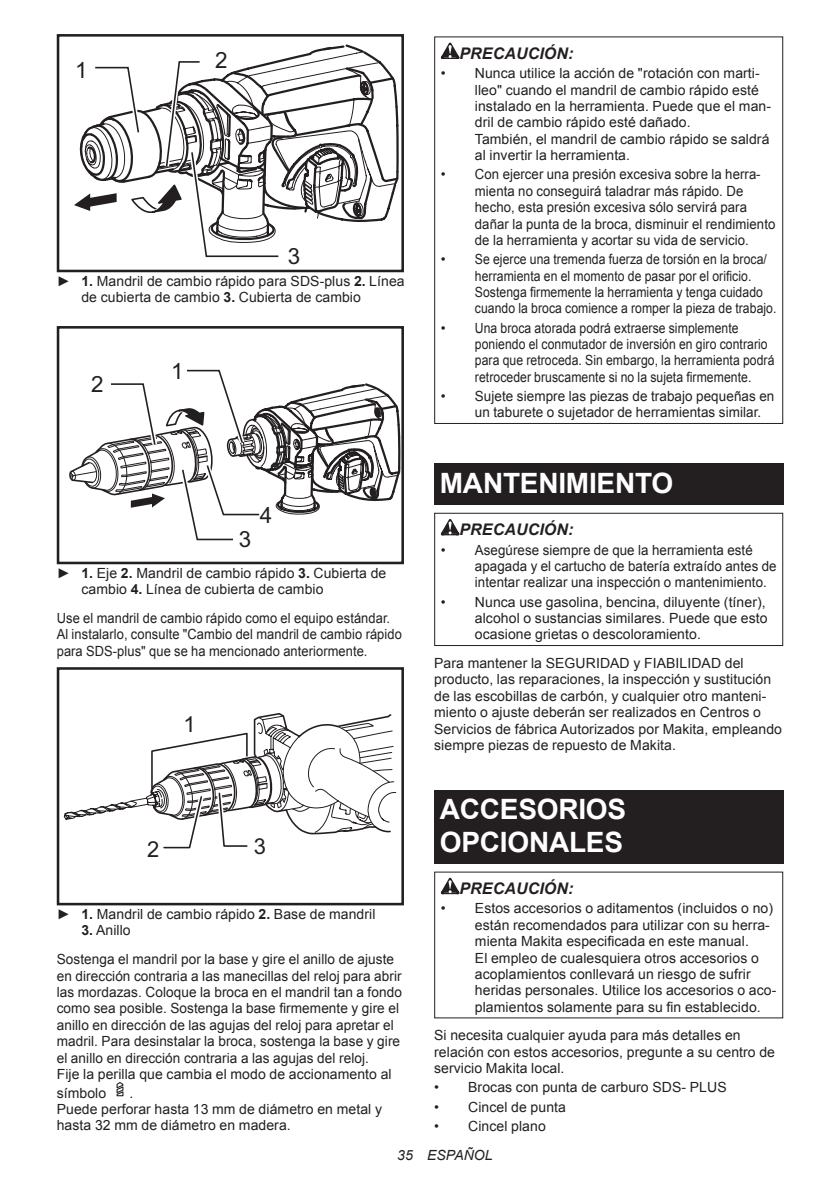
<style>
.page{position:relative;width:840px;height:1191px;background:#fff}
.page>*{position:absolute;margin:0;border:0;box-sizing:border-box;transform-origin:0 0}
.t1{font:700 28px/32.8px "Arial";letter-spacing:-.01em;color:#fff}
.t2{font:22.4px "Arial";color:#231f20}
.t3{font:22px "Arial";color:#231f20}
.t4{font:italic 700 16px "Arial";letter-spacing:.005em;color:#231f20}
.t5{font:14px/16.4px "Arial";letter-spacing:.005em;color:#231f20}
.t6{font:14px/16.4px "Arial";letter-spacing:.005em;color:#231f20;scale:.92 1}
.t7{font:italic 14px "Arial";letter-spacing:.005em;color:#231f20}
.s1{font-weight:700}
</style>
<div class="page">
<div style="left:57px;top:34px;width:347px;height:238px;border:3px solid #231f20"></div>
<svg style="left:74px;top:34px;width:326px;height:238px"></svg>
<div style="left:57px;top:326px;width:347px;height:238px;border:3px solid #231f20"></div>
<svg style="left:68px;top:326px;width:333px;height:238px"></svg>
<div style="left:57px;top:667px;width:347px;height:238px;border:3px solid #231f20"></div>
<svg style="left:63px;top:713px;width:333px;height:136px"></svg>
<svg style="left:116px;top:1082px;width:8px;height:14px"></svg>
<svg style="left:440px;top:43px;width:19px;height:16px"></svg>
<div style="left:434px;top:36px;width:348px;height:388px;border:1px solid #231f20"></div>
<div style="left:434px;top:463px;width:348px;height:42px;background:#231f20"></div>
<svg style="left:440px;top:519px;width:19px;height:16px"></svg>
<div style="left:434px;top:513px;width:348px;height:133px;border:1px solid #231f20"></div>
<div style="left:434px;top:789px;width:348px;height:74px;background:#231f20"></div>
<svg style="left:440px;top:877px;width:19px;height:17px"></svg>
<h2 class="t2" style="left:75px;top:55px;width:14px">1</h2>
<h2 class="t2" style="left:215px;top:46px;width:14px">2</h2>
<h2 class="t2" style="left:288px;top:242px;width:14px">3</h2>
<p class="t5" style="left:81px;top:273px;width:324px;text-indent:-25px">► <span class="s1">1.</span> Mandril de cambio rápido para SDS-plus <span class="s1">2.</span> Línea de cubierta de cambio <span class="s1">3.</span> Cubierta de cambio</p>
<h2 class="t2" style="left:91px;top:369px;width:14px">2</h2>
<h2 class="t2" style="left:171px;top:356px;width:14px">1</h2>
<h2 class="t2" style="left:239px;top:525px;width:14px">3</h2>
<h2 class="t2" style="left:259px;top:501px;width:14px">4</h2>
<p class="t5" style="left:81px;top:565px;width:306px;text-indent:-25px">► <span class="s1">1.</span> Eje <span class="s1">2.</span> Mandril de cambio rápido <span class="s1">3.</span> Cubierta de cambio <span class="s1">4.</span> Línea de cubierta de cambio</p>
<p class="t6" style="left:57px;top:610px;width:376px">Use el mandril de cambio rápido como el equipo estándar.<br>Al instalarlo, consulte "Cambio del mandril de cambio rápido para SDS-plus" que se ha mencionado anteriormente.</p>
<h3 class="t3" style="left:183px;top:710px;width:14px">1</h3>
<h3 class="t3" style="left:147px;top:835px;width:14px">2</h3>
<h3 class="t3" style="left:254px;top:832px;width:14px">3</h3>
<p class="t5" style="left:57px;top:906px;width:320px">► <span class="s1">1.</span> Mandril de cambio rápido <span class="s1">2.</span> Base de mandril</p>
<p class="t5" style="left:57px;top:916px;width:338px;line-height:28.8px;text-indent:25px"><span class="s1">3.</span> Anillo<br>Sostenga el mandril por la base y gire el anillo de ajuste</p>
<p class="t5" style="left:57px;top:967px;width:346px">en dirección contraria a las manecillas del reloj para abrir las mordazas. Coloque la broca en el mandril tan a fondo como sea posible. Sostenga la base firmemente y gire el anillo en dirección de las agujas del reloj para apretar el madril. Para desinstalar la broca, sostenga la base y gire el anillo en dirección contraria a las agujas del reloj.<br>Fije la perilla que cambia el modo de accionamento al</p>
<p class="t5" style="left:57px;top:1084px;width:51px">símbolo</p>
<p class="t5" style="left:57px;top:1084px;width:326px;text-indent:73px">.<br>Puede perforar hasta 13 mm de diámetro en metal y hasta 32 mm de diámetro en madera.</p>
<p class="t4" style="left:459px;top:43px;width:115px">PRECAUCIÓN:</p>
<p class="t5" style="left:474px;top:65px;width:297px;text-indent:-34px">• Nunca utilice la acción de "rotación con marti&shy;lleo" cuando el mandril de cambio rápido esté instalado en la herramienta. Puede que el man&shy;dril de cambio rápido esté dañado.<br>También, el mandril de cambio rápido se saldrá al invertir la herramienta.</p>
<p class="t5" style="left:474px;top:166px;width:302px;text-indent:-34px">• Con ejercer una presión excesiva sobre la herra&shy;mienta no conseguirá taladrar más rápido. De hecho, esta presión excesiva sólo servirá para dañar la punta de la broca, disminuir el rendimiento de la herramienta y acortar su vida de servicio.</p>
<p class="t5" style="left:474px;top:251px;width:303px;text-indent:-34px">• Se ejerce una tremenda fuerza de torsión en la broca/ herramienta en el momento de pasar por el orificio.<br>Sostenga firmemente la herramienta y tenga cuidado cuando la broca comience a romper la pieza de trabajo.</p>
<p class="t5" style="left:474px;top:319px;width:301px;text-indent:-34px">• Una broca atorada podrá extraerse simplemente poniendo el conmutador de inversión en giro contrario para que retroceda. Sin embargo, la herramienta podrá retroceder bruscamente si no la sujeta firmemente.</p>
<p class="t5" style="left:474px;top:388px;width:301px;text-indent:-34px">• Sujete siempre las piezas de trabajo pequeñas en un taburete o sujetador de herramientas similar.</p>
<h1 class="t1" style="left:439px;top:468px;width:235px">MANTENIMIENTO</h1>
<p class="t4" style="left:459px;top:519px;width:115px">PRECAUCIÓN:</p>
<p class="t5" style="left:474px;top:541px;width:303px;text-indent:-34px">• Asegúrese siempre de que la herramienta esté apagada y el cartucho de batería extraído antes de intentar realizar una inspección o mantenimiento.</p>
<p class="t5" style="left:474px;top:593px;width:294px;text-indent:-34px">• Nunca use gasolina, bencina, diluyente (tíner), alcohol o sustancias similares. Puede que esto ocasione grietas o descoloramiento.</p>
<p class="t5" style="left:434px;top:655px;width:349px">Para mantener la SEGURIDAD y FIABILIDAD del producto, las reparaciones, la inspección y sustitución de las escobillas de carbón, y cualquier otro manteni&shy;miento o ajuste deberán ser realizados en Centros o Servicios de fábrica Autorizados por Makita, empleando siempre piezas de repuesto de Makita.</p>
<h1 class="t1" style="left:439px;top:794px;width:188px">ACCESORIOS<br>OPCIONALES</h1>
<p class="t4" style="left:459px;top:878px;width:115px">PRECAUCIÓN:</p>
<p class="t5" style="left:474px;top:900px;width:303px;text-indent:-34px">• Estos accesorios o aditamentos (incluidos o no) están recomendados para utilizar con su herra&shy;mienta Makita especificada en este manual.<br>El empleo de cualesquiera otros accesorios o acoplamientos conllevará un riesgo de sufrir heridas personales. Utilice los accesorios o aco&shy;plamientos solamente para su fin establecido.</p>
<p class="t5" style="left:434px;top:1027px;width:342px">Si necesita cualquier ayuda para más detalles en relación con estos accesorios, pregunte a su centro de servicio Makita local.</p>
<p class="t5" style="left:434px;top:1079px;width:294px">• Brocas con punta de carburo SDS- PLUS</p>
<p class="t5" style="left:434px;top:1098px;width:133px">• Cincel de punta</p>
<p class="t5" style="left:434px;top:1117px;width:113px">• Cincel plano</p>
<p class="t7" style="left:397px;top:1146px;width:97px">35 ESPAÑOL</p>
</div>
